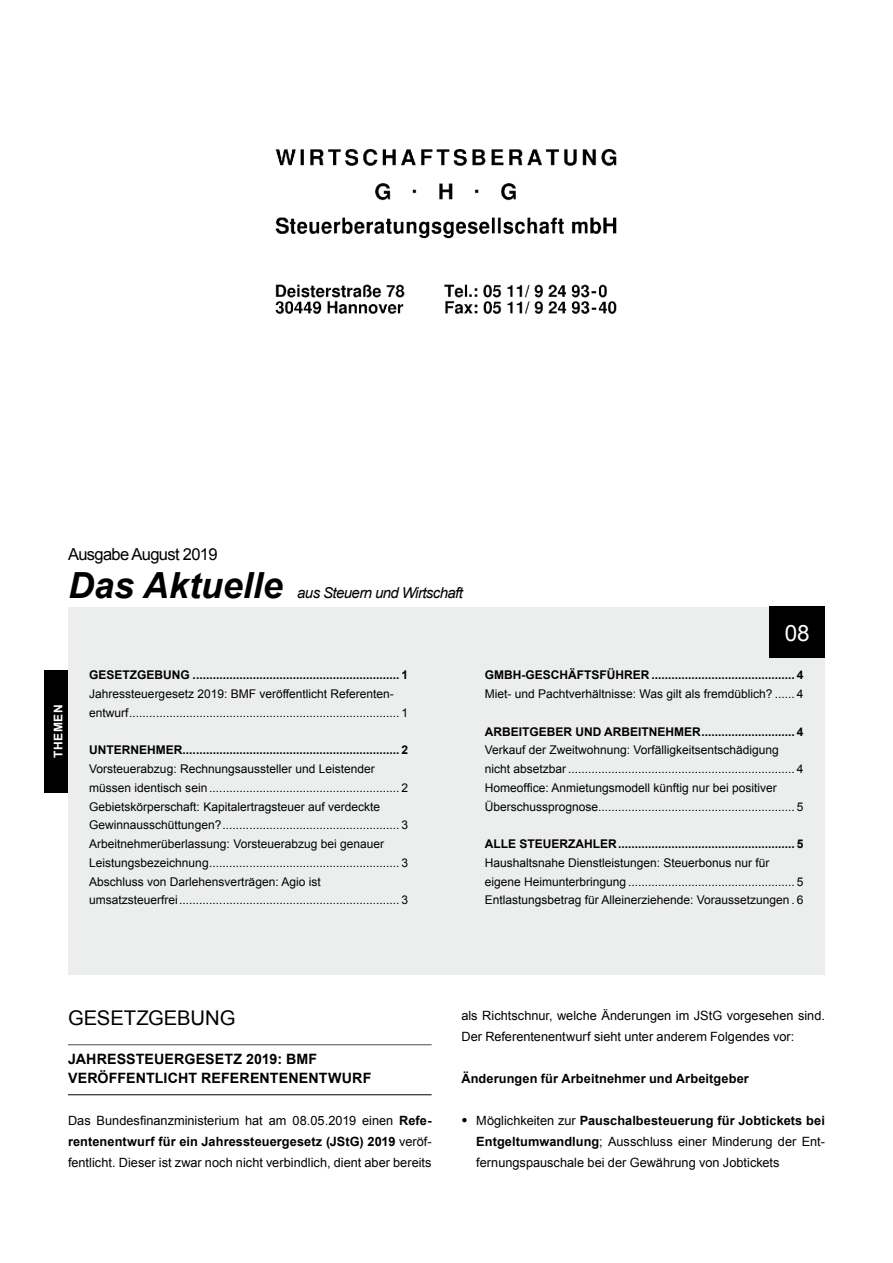
<style>
.page{position:relative;width:893px;height:1263px;background:#fff}
.page>*{position:absolute;margin:0;border:0;box-sizing:border-box;transform-origin:0 0}
.t1{font:italic 700 36px "Arial";color:#000}
.t2{font:22.5px "Arial";color:#fff}
.t3{font:20.25px "Arial";color:#000}
.t4{font:16.5px "Arial";letter-spacing:-.04em;color:#000}
.t5{font:italic 15px "Arial";letter-spacing:-.04em;color:#000}
.t6{font:700 14.25px/19.5px "Arial";letter-spacing:.01em;color:#000}
.t7{font:12.75px/21px "Arial";color:#000;text-align:justify}
.t8{font:700 12.75px "Arial";letter-spacing:.01em;color:#000}
.t9{font:12px/18.8px "Arial";color:#000}
.t10{font:700 12px "Arial";color:#000}
.t11{font:700 12px "Arial";letter-spacing:.05em;color:#fff}
.s1{font-weight:700}
</style>
<div class="page">
<img style="left:44px;top:149px;width:781px;height:947px">
<div style="left:68px;top:607px;width:757px;height:367px;background:#eceded"></div>
<hr style="left:68px;top:1044px;width:364px;height:1px;background:#4b4b4d">
<hr style="left:68px;top:1094px;width:364px;height:1px;background:#000">
<div style="left:770px;top:607px;width:55px;height:51px;background:#000"></div>
<div style="left:45px;top:670px;width:23px;height:122px;background:#000"></div>
<h3 class="t4" style="left:68px;top:544px;width:151px">Ausgabe August 2019</h3>
<h1 class="t1" style="left:68px;top:561px;width:216px">Das Aktuelle</h1>
<p class="t5" style="left:297px;top:583px;width:167px">aus Steuern und Wirtschaft</p>
<p class="t11" style="left:50px;top:758px;width:55px;rotate:-90deg">THEMEN</p>
<p class="t10" style="left:89px;top:667px;width:320px">GESETZGEBUNG .............................................................. 1</p>
<p class="t9" style="left:89px;top:685px;width:320px">Jahressteuergesetz 2019: BMF veröffentlicht Referenten&shy;entwurf................................................................................. 1</p>
<p class="t10" style="left:89px;top:742px;width:320px">UNTERNEHMER................................................................. 2</p>
<p class="t9" style="left:89px;top:760px;width:320px">Vorsteuerabzug: Rechnungsaussteller und Leistender müssen identisch sein ......................................................... 2<br>Gebietskörperschaft: Kapitalertragsteuer auf verdeckte Gewinnausschüttungen?..................................................... 3<br>Arbeitnehmerüberlassung: Vorsteuerabzug bei genauer Leistungsbezeichnung......................................................... 3<br>Abschluss von Darlehensverträgen: Agio ist umsatzsteuerfrei.................................................................. 3</p>
<h2 class="t2" style="left:785px;top:618px;width:27px">08</h2>
<p class="t10" style="left:485px;top:667px;width:320px">GMBH-GESCHÄFTSFÜHRER ........................................... 4</p>
<p class="t9" style="left:485px;top:685px;width:320px">Miet- und Pachtverhältnisse: Was gilt als fremdüblich? ...... 4</p>
<p class="t10" style="left:485px;top:723px;width:320px">ARBEITGEBER UND ARBEITNEHMER............................ 4</p>
<p class="t9" style="left:485px;top:741px;width:320px">Verkauf der Zweitwohnung: Vorfälligkeitsentschädigung nicht absetzbar .................................................................... 4<br>Homeoffice: Anmietungsmodell künftig nur bei positiver Überschussprognose........................................................... 5</p>
<p class="t10" style="left:485px;top:836px;width:320px">ALLE STEUERZAHLER..................................................... 5</p>
<p class="t9" style="left:485px;top:853px;width:320px">Haushaltsnahe Dienstleistungen: Steuerbonus nur für eigene Heimunterbringung .................................................. 5<br>Entlastungsbetrag für Alleinerziehende: Voraussetzungen . 6</p>
<h3 class="t3" style="left:68px;top:1005px;width:169px">GESETZGEBUNG</h3>
<p class="t6" style="left:68px;top:1049px;width:305px">JAHRESSTEUERGESETZ 2019: BMF<br>VERÖFFENTLICHT REFERENTENENTWURF</p>
<p class="t7" style="left:68px;top:1110px;width:365px">Das Bundesfinanzministerium hat am 08.05.2019 einen <span class="s1">Refe&shy;rentenentwurf für ein Jahressteuergesetz (JStG) 2019</span> veröf&shy;fentlicht. Dieser ist zwar noch nicht verbindlich, dient aber bereits</p>
<p class="t7" style="left:461px;top:1005px;width:365px">als Richtschnur, welche Änderungen im JStG vorgesehen sind.<br>Der Referentenentwurf sieht unter anderem Folgendes vor:</p>
<p class="t8" style="left:461px;top:1070px;width:289px">Änderungen für Arbeitnehmer und Arbeitgeber</p>
<p class="t7" style="left:476px;top:1110px;width:350px;text-indent:-15px"><sup>●</sup> Möglichkeiten zur <span class="s1">Pauschalbesteuerung für Jobtickets bei Entgeltumwandlung</span>; Ausschluss einer Minderung der Ent&shy;fernungspauschale bei der Gewährung von Jobtickets</p>
</div>
